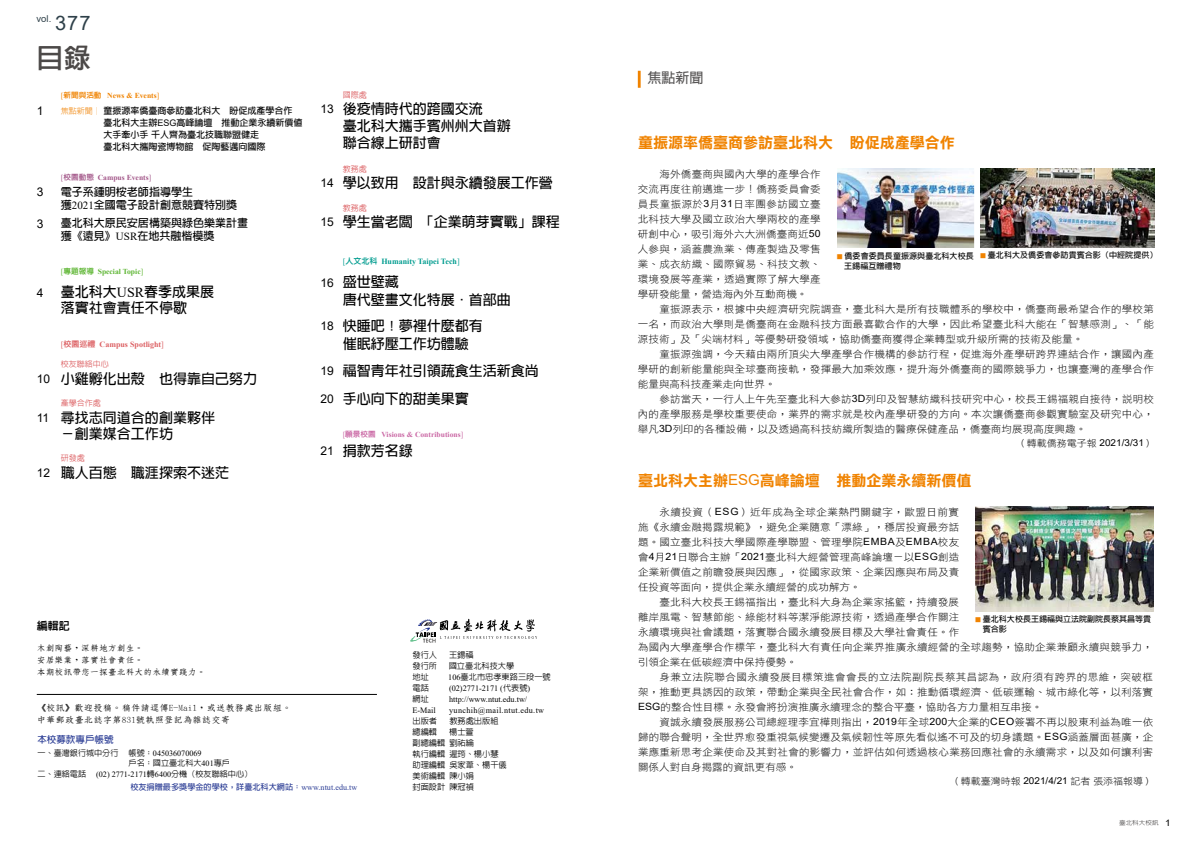
<style>
.page{position:relative;width:1191px;height:842px;background:#fff}
.page>*{position:absolute;margin:0;border:0;box-sizing:border-box;transform-origin:0 0}
.t1{font:27px "Lin Gothic Extra";color:#4c4948}
.t2{font:20px "Arial";color:#2e4049}
.t3{font:15px "DF Li Hei Bd WIN BF";color:#f08300}
.t4{font:700 14px/17px "Lin Gothic";color:#000}
.t5{font:700 14px "Lin Gothic";color:#595757}
.t6{font:12px "Arial";color:#000}
.t7{font:700 11px/13px "Lin Gothic";color:#000}
.t8{font:11px "Lin Gothic Extra";color:#000}
.t9{font:10px/15px "DF Li Hei Lt WIN BF";letter-spacing:.02em;color:#000;text-align:justify;scale:1.05 1}
.t10{font:9.5px "DF Li Hei Lt WIN BF";color:#000;scale:1.05 1}
.t11{font:700 9.5px "Lin Gothic";color:#293b94}
.t12{font:9.5px "Arial";color:#2e4049}
.t13{font:700 9px/12px "Lin Gothic";color:#000}
.t14{font:700 8.5px/12px "Nan Sung";color:#000;scale:1.11 1}
.t15{font:500 8.2px/11px "Lin Gothic";color:#000}
.t16{font:8.2px "Times New Roman";color:#000}
.t17{font:8.2px "Times New Roman";letter-spacing:.04em;color:#000}
.t18{font:500 8.1px/11px "Lin Gothic";color:#000}
.t19{font:700 8.1px "Lin Gothic";letter-spacing:.005em;color:#293b94}
.t20{font:8.1px "Times New Roman";color:#000}
.t21{font:700 8px/10px "Lin Gothic";letter-spacing:.01em;color:#000}
.t22{font:700 8px/12px "Nan Sung";color:#000;scale:1.11 1}
.t23{font:700 8px "Times New Roman";color:#009c8f}
.t24{font:500 8px "Lin Gothic";color:#dc5f62}
.t25{font:700 8px "Times New Roman";color:#dc5f62}
.t26{font:700 7.6px "Times New Roman";color:#ca67a4}
.t27{font:700 7.6px "Times New Roman";color:#f08300}
.t28{font:700 7.6px "Times New Roman";color:#a35789}
.t29{font:700 7.6px "Times New Roman";color:#5cb531}
.t30{font:500 6px "Lin Gothic";color:#595757;scale:1.1 1}
.s1{font-weight:400}
.s2{font-family:"Lin Gothic Extra";font-weight:400}
.s3{font-weight:500;font-size:8px;color:#f3962c}
.s4{font-family:"Arial";font-weight:400}
.s5{font-family:"Times New Roman";font-weight:400}
.s6{font-family:"Lin Gothic";font-weight:500}
.s7{font-family:"Arial"}
.s8{font-size:6px;color:#f08300}
.s9{font-family:"Arial";font-weight:400;font-size:9px;color:#000}
</style>
<div class="page">
<hr style="left:37px;top:694px;width:340px;height:1px;background:#000">
<svg style="left:410px;top:619px;width:127px;height:24px"></svg>
<svg style="left:638px;top:71px;width:2px;height:17px"></svg>
<img style="left:975px;top:506px;width:178px;height:106px">
<img style="left:980px;top:168px;width:174px;height:79px">
<img style="left:837px;top:168px;width:137px;height:79px">
<p class="t12" style="left:37px;top:12px;width:16px">vol.</p>
<h1 class="t1" style="left:36px;top:44px;width:56px">目錄</h1>
<p class="t27" style="left:61px;top:90px;width:100px"><span class="s1">[</span><span class="s2">新聞與活動</span> News &amp; Events<span class="s1">]</span></p>
<p class="t13" style="left:103px;top:105px;width:201px;text-indent:-43px"><span class="s3">焦點新聞│</span> 童振源率僑臺商參訪臺北科大　盼促成產學合作臺北科大主辦<span class="s4">ESG</span>高峰論壇　推動企業永續新價值大手牽小手千人齊為臺北技職聯盟健走<br>臺北科大攜陶瓷博物館　促陶藝邁向國際</p>
<p class="t28" style="left:61px;top:172px;width:92px"><span class="s1">[</span><span class="s2">校園動態</span> Campus Events<span class="s1">]</span></p>
<p class="t7" style="left:61px;top:185px;width:177px">電子系鍾明桉老師指導學生<br>獲<span class="s5">2021</span>全國電子設計創意競賽特別獎</p>
<p class="t7" style="left:61px;top:216px;width:188px">臺北科大原民安居構築與綠色樂業計畫獲《遠見》<span class="s5">USR</span>在地共融楷模獎</p>
<p class="t29" style="left:61px;top:266px;width:84px"><span class="s1">[</span><span class="s2">專題報導</span> Special Topic<span class="s1">]</span></p>
<h3 class="t4" style="left:61px;top:283px;width:155px;line-height:16px">臺北科大<span class="s5">USR</span>春季成果展落實社會責任不停歇</h3>
<p class="t25" style="left:61px;top:339px;width:104px"><span class="s1">[</span><span class="s2">校園巡禮</span> Campus Spotlight<span class="s1">]</span></p>
<p class="t24" style="left:61px;top:360px;width:49px">校友聯絡中心</p>
<h3 class="t4" style="left:61px;top:370px;width:198px">小雞孵化出殼　也得靠自己努力</h3>
<p class="t24" style="left:61px;top:399px;width:41px">產學合作處</p>
<h3 class="t4" style="left:61px;top:409px;width:155px;line-height:16px">尋找志同道合的創業夥伴－創業媒合工作坊</h3>
<p class="t24" style="left:61px;top:454px;width:25px">研發處</p>
<h3 class="t4" style="left:61px;top:464px;width:169px">職人百態　職涯探索不迷茫</h3>
<h2 class="t2" style="left:55px;top:10px;width:37px">377</h2>
<p class="t6" style="left:37px;top:103px;width:8px">1</p>
<p class="t6" style="left:37px;top:184px;width:8px">3</p>
<p class="t6" style="left:37px;top:216px;width:8px">3</p>
<p class="t6" style="left:37px;top:285px;width:8px">4</p>
<p class="t6" style="left:37px;top:370px;width:15px">10</p>
<p class="t6" style="left:37px;top:410px;width:14px">11</p>
<p class="t6" style="left:37px;top:464px;width:15px">12</p>
<p class="t6" style="left:320px;top:100px;width:15px">13</p>
<p class="t6" style="left:320px;top:175px;width:15px">14</p>
<p class="t6" style="left:320px;top:213px;width:15px">15</p>
<p class="t6" style="left:320px;top:275px;width:15px">16</p>
<p class="t6" style="left:320px;top:317px;width:15px">18</p>
<p class="t6" style="left:320px;top:362px;width:15px">19</p>
<p class="t6" style="left:320px;top:390px;width:15px">20</p>
<p class="t6" style="left:320px;top:443px;width:15px">21</p>
<p class="t24" style="left:343px;top:90px;width:25px">國際處</p>
<h3 class="t4" style="left:343px;top:100px;width:169px">後疫情時代的跨國交流<br>臺北科大攜手賓州州大首辦聯合線上研討會</h3>
<p class="t24" style="left:343px;top:164px;width:25px">教務處</p>
<h3 class="t4" style="left:343px;top:174px;width:211px">學以致用　設計與永續發展工作營</h3>
<p class="t24" style="left:343px;top:203px;width:25px">教務處</p>
<h3 class="t4" style="left:343px;top:213px;width:218px">學生當老闆 「企業萌芽實戰」課程</h3>
<p class="t23" style="left:343px;top:255px;width:118px"><span class="s1">[</span><span class="s2">人文北科</span> Humanity Taipei Tech<span class="s1">]</span></p>
<h3 class="t4" style="left:343px;top:273px;width:169px;line-height:18px">盛世壁藏<br>唐代壁畫文化特展．首部曲</h3>
<h3 class="t4" style="left:343px;top:317px;width:141px;line-height:18px">快睡吧！夢裡什麼都有催眠紓壓工作坊體驗</h3>
<h3 class="t4" style="left:343px;top:357px;width:197px;line-height:28px">福智青年社引領蔬食生活新食尚手心向下的甜美果實</h3>
<p class="t26" style="left:343px;top:429px;width:122px"><span class="s1">[</span><span class="s2">願景校園</span> Visions &amp; Contributions<span class="s1">]</span></p>
<h3 class="t4" style="left:343px;top:442px;width:71px">捐款芳名錄</h3>
<p class="t8" style="left:37px;top:620px;width:34px">編輯記</p>
<p class="t22" style="left:37px;top:642px;width:154px">木創陶藝，深耕地方創生。<br>安居樂業，落實社會責任。<br>本期校訊帶您一探臺北科大的永續實踐力。</p>
<p class="t14" style="left:37px;top:701px;width:231px">《校訊》歡迎投稿。稿件請逕傳E-Mail，或送教務處出版組。中華郵政臺北誌字第831號執照登記為雜誌交寄</p>
<p class="t11" style="left:37px;top:735px;width:77px">本校募款專戶帳號</p>
<p class="t18" style="left:37px;top:747px;width:82px">一、臺灣銀行城中分行</p>
<p class="t20" style="left:129px;top:748px;width:74px"><span class="s6">帳號：</span>045036070069</p>
<p class="t18" style="left:37px;top:757px;width:216px;text-indent:91px">戶名：國立臺北科大<span class="s5">401</span>專戶<br>二、連絡電話 <span class="s5">(02) 2771-2171</span>轉<span class="s5">6400</span>分機（校友聯絡中心）</p>
<p class="t19" style="left:130px;top:782px;width:229px">校友捐贈最多獎學金的學校，詳臺北科大網站：<span class="s5">www.ntut.edu.tw</span></p>
<p class="t15" style="left:412px;top:649px;width:26px">發行人</p>
<p class="t15" style="left:449px;top:649px;width:26px">王錫福</p>
<p class="t15" style="left:412px;top:660px;width:26px">發行所</p>
<p class="t15" style="left:449px;top:660px;width:67px">國立臺北科技大學</p>
<p class="t15" style="left:412px;top:671px;width:18px">地址</p>
<p class="t15" style="left:448px;top:671px;width:104px"><span class="s5">106</span>臺北市忠孝東路三段一號</p>
<p class="t15" style="left:412px;top:682px;width:18px">電話</p>
<p class="t16" style="left:449px;top:682px;width:83px">(02)2771-2171 (<span class="s6">代表號</span>)</p>
<p class="t15" style="left:412px;top:693px;width:18px">網址</p>
<p class="t16" style="left:449px;top:693px;width:80px">http://www.ntut.edu.tw/</p>
<p class="t16" style="left:412px;top:704px;width:25px">E-Mail</p>
<p class="t17" style="left:449px;top:704px;width:97px">yunchih@mail.ntut.edu.tw</p>
<p class="t15" style="left:412px;top:715px;width:26px">出版者</p>
<p class="t15" style="left:449px;top:715px;width:51px">教務處出版組</p>
<p class="t15" style="left:412px;top:726px;width:26px">總編輯</p>
<p class="t15" style="left:412px;top:726px;width:96px;text-indent:37px">楊士萱<br>副總編輯 劉祐綸<br>執行編輯 遲筠、楊小慧助理編輯 吳家葦、楊千儀美術編輯 陳小娟<br>封面設計 陳冠禎</p>
<h3 class="t5" style="left:647px;top:71px;width:57px">焦點新聞</h3>
<h3 class="t3" style="left:638px;top:135px;width:318px">童振源率僑臺商參訪臺北科大 盼促成產學合作</h3>
<p class="t9" style="left:638px;top:166px;width:176px;text-indent:22px">海外僑臺商與國內大學的產學合作交流再度往前邁進一步！僑務委員會委員長童振源於<span class="s7">3</span>月<span class="s7">31</span>日率團參訪國立臺北科技大學及國立政治大學兩校的產學研創中心，吸引海外六大洲僑臺商近<span class="s7">50</span>人參與，涵蓋農漁業、傳產製造及零售業、成衣紡織、國際貿易、科技文教、環境發展等產業，透過實際了解大學產學研發能量，營造海內外互動商機。</p>
<p class="t9" style="left:638px;top:301px;width:493px;text-indent:22px">童振源表示，根據中央經濟研究院調查，臺北科大是所有技職體系的學校中，僑臺商最希望合作的學校第一名，而政治大學則是僑臺商在金融科技方面最喜歡合作的大學，因此希望臺北科大能在「智慧感測」、「能源技術」及「尖端材料」等優勢研發領域，協助僑臺商獲得企業轉型或升級所需的技術及能量。</p>
<p class="t9" style="left:638px;top:346px;width:493px;text-indent:22px">童振源強調，今天藉由兩所頂尖大學產學合作機構的參訪行程，促進海外產學研跨界連結合作，讓國內產學研的創新能量能與全球臺商接軌，發揮最大加乘效應，提升海外僑臺商的國際競爭力，也讓臺灣的產學合作能量與高科技產業走向世界。</p>
<p class="t9" style="left:638px;top:391px;width:493px;text-indent:22px">參訪當天，一行人上午先至臺北科大參訪<span class="s7">3D</span>列印及智慧紡織科技研究中心，校長王錫福親自接待，說明校內的產學服務是學校重要使命，業界的需求就是校內產學研發的方向。本次讓僑臺商參觀實驗室及研究中心，舉凡<span class="s7">3D</span>列印的各種設備，以及透過高科技紡織所製造的醫療保健產品，僑臺商均展現高度興趣。</p>
<p class="t10" style="left:1017px;top:439px;width:132px">（轉載僑務電子報 <span class="s7">2021/3/31</span>）</p>
<p class="t21" style="left:844px;top:250px;width:315px;line-height:10.6px;text-indent:-7px"><span class="s8">■</span> 僑委會委員長童振源與臺北科大校長 <span class="s8">■</span> 臺北科大及僑委會參訪貴賓合影（中經院提供）王錫福互贈禮物</p>
<h3 class="t3" style="left:638px;top:473px;width:335px">臺北科大主辦<span class="s7">ESG</span>高峰論壇 推動企業永續新價值</h3>
<p class="t9" style="left:638px;top:504px;width:307px;text-indent:22px">永續投資（<span class="s7">ESG</span>）近年成為全球企業熱門關鍵字，歐盟日前實施《永續金融揭露規範》，避免企業隨意「漂綠」，穩居投資最夯話題。國立臺北科技大學國際產學聯盟、管理學院<span class="s7">EMBA</span>及<span class="s7">EMBA</span>校友會<span class="s7">4</span>月<span class="s7">21</span>日聯合主辦「<span class="s7">2021</span>臺北科大經營管理高峰論壇－以<span class="s7">ESG</span>創造企業新價值之前瞻發展與因應」，從國家政策、企業因應與布局及責任投資等面向，提供企業永續經營的成功解方。</p>
<p class="t9" style="left:638px;top:594px;width:492px;text-align:left;text-indent:22px">臺北科大校長王錫福指出，臺北科大身為企業家搖籃，持續發展<br>離岸風電、智慧節能、綠能材料等潔淨能源技術，透過產學合作關注<br>永續環境與社會議題，落實聯合國永續發展目標及大學社會責任。作<br>為國內大學產學合作標竿，臺北科大有責任向企業界推廣永續經營的全球趨勢，協助企業兼顧永續與競爭力，引領企業在低碳經濟中保持優勢。</p>
<p class="t9" style="left:638px;top:669px;width:492px;text-indent:22px">身兼立法院聯合國永續發展目標策進會會長的立法院副院長蔡其昌認為，政府須有跨界的思維，突破框架，推動更具誘因的政策，帶動企業與全民社會合作，如：推動循環經濟、低碳運輸、城市綠化等，以利落實<span class="s7">ESG</span>的整合性目標。永發會將扮演推廣永續理念的整合平臺，協助各方力量相互串接。</p>
<p class="t9" style="left:638px;top:714px;width:492px;text-indent:22px">資誠永續發展服務公司總經理李宜樺則指出，<span class="s7">2019</span>年全球<span class="s7">200</span>大企業的<span class="s7">CEO</span>簽署不再以股東利益為唯一依歸的聯合聲明，全世界愈發重視氣候變遷及氣候韌性等原先看似遙不可及的切身議題。<span class="s7">ESG</span>涵蓋層面甚廣，企業應重新思考企業使命及其對社會的影響力，並評估如何透過核心業務回應社會的永續需求，以及如何讓利害關係人對自身揭露的資訊更有感。</p>
<p class="t10" style="left:950px;top:776px;width:194px">（轉載臺灣時報 <span class="s7">2021/4/21</span> 記者張添福報導）</p>
<p class="t21" style="left:983px;top:614px;width:170px;text-indent:-8px"><span class="s8">■</span> 臺北科大校長王錫福與立法院副院長蔡其昌等貴賓合影</p>
<p class="t30" style="left:1119px;top:820px;width:48px">臺北科大校訊 <span class="s9">1</span></p>
</div>
